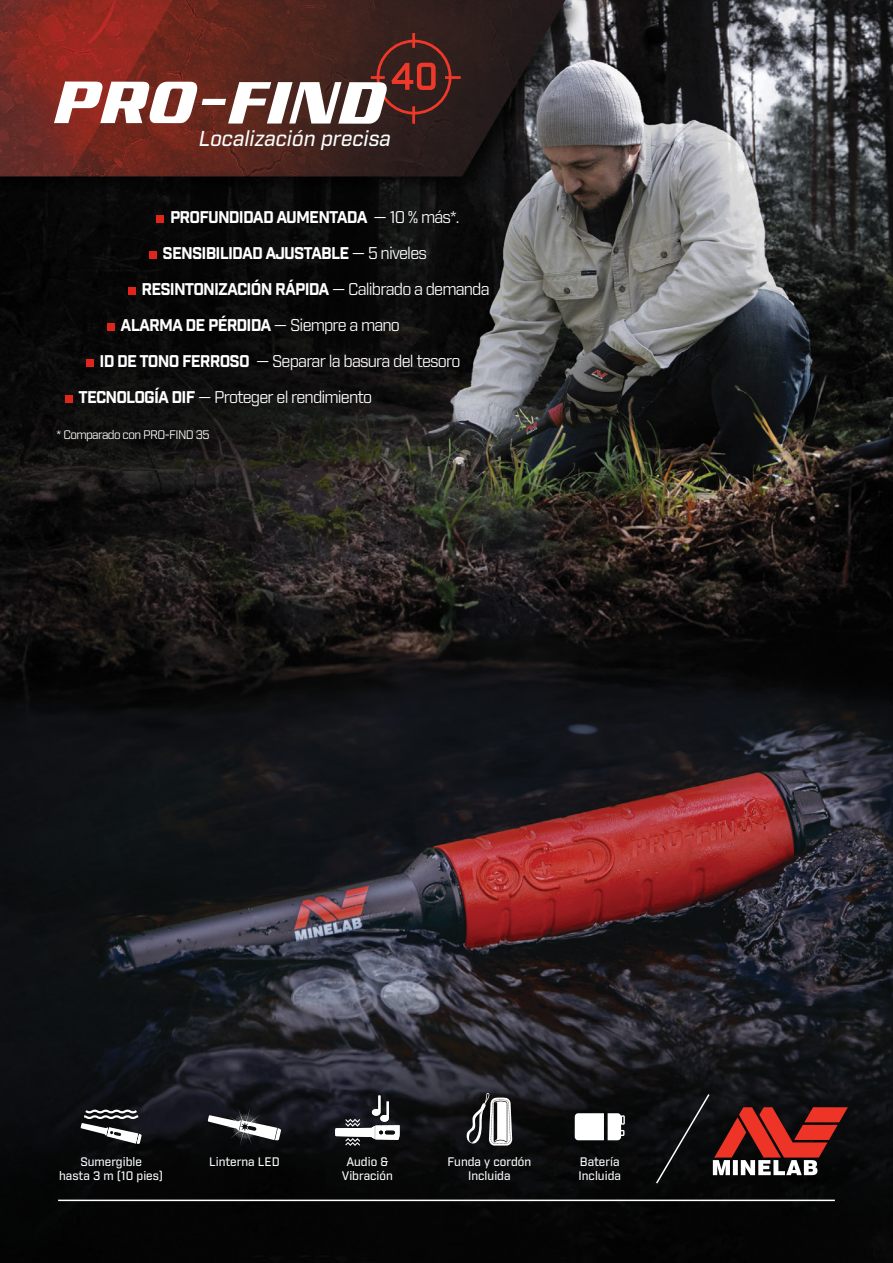
<style>
.page{position:relative;width:893px;height:1263px;background:#fff}
.page>*{position:absolute;margin:0;border:0;box-sizing:border-box;transform-origin:0 0}
.t1{font:italic 500 21px "Industry";color:#fafdff}
.t2{font:700 16.5px "Industry";letter-spacing:-.05em;color:#fff}
.t3{font:16.5px "Industry";letter-spacing:-.05em;color:#fff}
.t4{font:500 12px/14.4px "Industry";color:#fafdff;text-align:center}
.t5{font:12px "Industry";letter-spacing:-.05em;color:#fff}
.s1{font-weight:400}
.s2{font-weight:700}
</style>
<div class="page">
<img style="left:0;top:0;width:893px;height:1263px">
<svg style="left:54px;top:33px;width:407px;height:91px"></svg>
<div style="left:156px;top:215px;width:8px;height:8px;background:#e1251b"></div>
<div style="left:149px;top:251px;width:7px;height:8px;background:#e1251b"></div>
<div style="left:128px;top:287px;width:7px;height:8px;background:#e1251b"></div>
<div style="left:107px;top:323px;width:7px;height:8px;background:#e1251b"></div>
<div style="left:86px;top:359px;width:7px;height:8px;background:#e1251b"></div>
<div style="left:65px;top:395px;width:7px;height:8px;background:#e1251b"></div>
<svg style="left:335px;top:1095px;width:65px;height:51px"></svg>
<svg style="left:575px;top:1113px;width:50px;height:27px"></svg>
<svg style="left:208px;top:1108px;width:73px;height:38px"></svg>
<svg style="left:466px;top:1093px;width:46px;height:52px"></svg>
<svg style="left:81px;top:1110px;width:61px;height:34px"></svg>
<hr style="left:58px;top:1199px;width:777px;height:2px;background:#fff">
<svg style="left:655px;top:1092px;width:193px;height:93px"></svg>
<p class="t1" style="left:198px;top:126px;width:198px">Localización precisa</p>
<p class="t2" style="left:170px;top:207px;width:291px">PROFUNDIDAD AUMENTADA <span class="s1">— 10 % más*.</span></p>
<p class="t2" style="left:163px;top:243px;width:266px">SENSIBILIDAD AJUSTABLE <span class="s1">— 5 niveles</span></p>
<p class="t2" style="left:142px;top:279px;width:350px">RESINTONIZACIÓN RÁPIDA <span class="s1">— Calibrado a demanda</span></p>
<p class="t2" style="left:121px;top:315px;width:281px">ALARMA DE PÉRDIDA <span class="s1">— Siempre a mano</span></p>
<p class="t3" style="left:100px;top:351px;width:362px"><span class="s2">ID DE TONO FERROSO</span> — Separar la basura del tesoro</p>
<p class="t3" style="left:79px;top:387px;width:295px"><span class="s2">TECNOLOGÍA DIF</span> — Proteger el rendimiento</p>
<p class="t5" style="left:57px;top:428px;width:155px">* Comparado con PRO-FIND 35</p>
<p class="t4" style="left:209px;top:1155px;width:72px">Linterna LED</p>
<p class="t4" style="left:448px;top:1155px;width:85px">Funda y cordón<br>Incluida</p>
<p class="t4" style="left:578px;top:1155px;width:44px;text-align:left">Batería<br>Incluida</p>
<p class="t4" style="left:59px;top:1155px;width:106px">Sumergible<br>hasta 3 m (10 pies)</p>
<p class="t4" style="left:342px;top:1155px;width:53px">Audio &amp;<br>Vibración</p>
</div>
